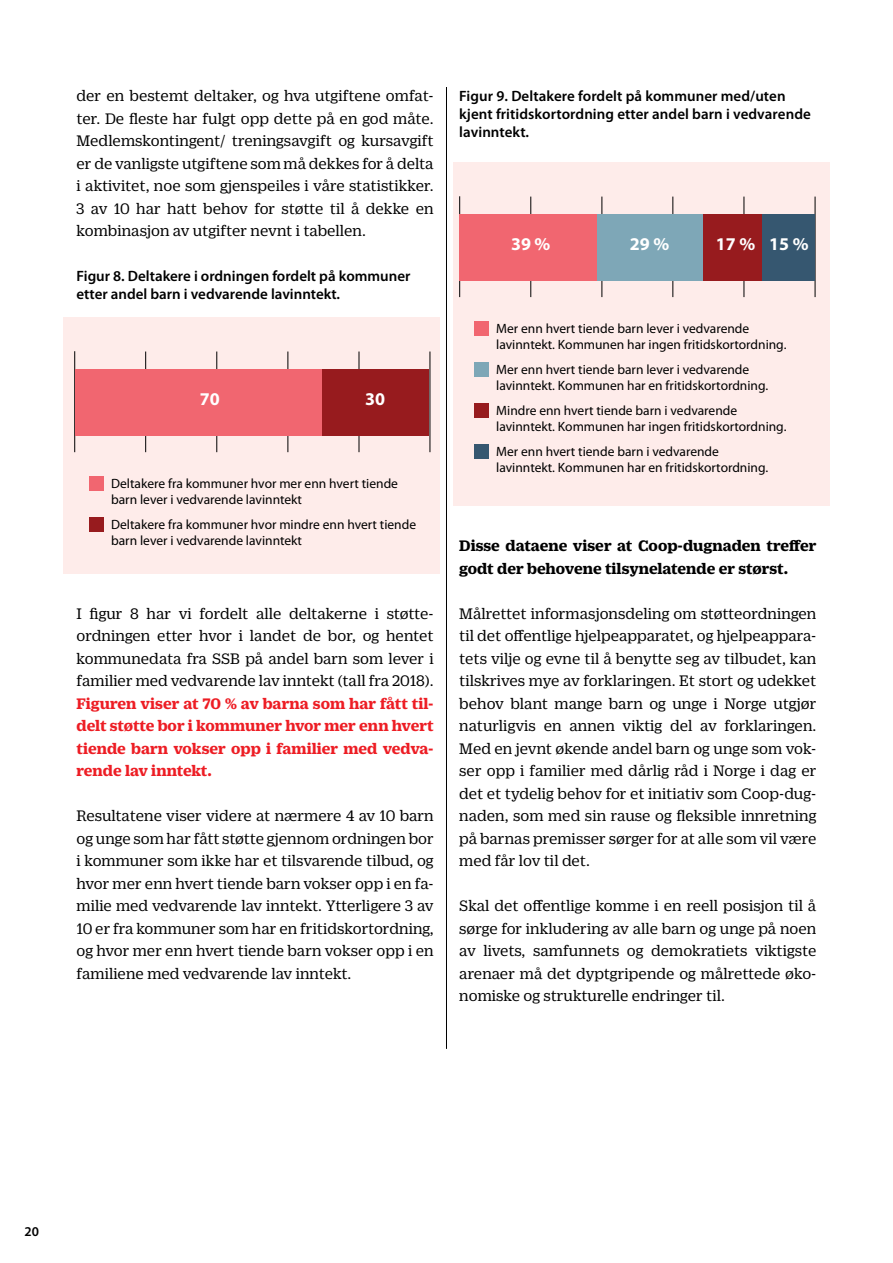
<style>
.page{position:relative;width:893px;height:1263px;background:#fff}
.page>*{position:absolute;margin:0;border:0;box-sizing:border-box;transform-origin:0 0}
.t1{font:700 18px "Myriad Pro";color:#fff}
.brødtekst_Duplicate{font:16.5px/22.5px "Duplicate Ionic";color:#000;text-align:justify}
.brødtekst_Duplicate-2{font:700 16.5px/22.5px "Duplicate Ionic";letter-spacing:-.005em;color:#000}
.Figurtekst{font:600 15px/18px "Myriad Pro";color:#000}
.t2{font:13.5px/16.2px "Myriad Pro";color:#000}
.t3{font:600 13.5px "Myriad Pro";color:#000}
.s1{font-weight:700;color:#ed1d24}
</style>
<div class="page">
<div style="left:64px;top:317px;width:376px;height:257px;background:#feecea"></div>
<div style="left:453px;top:163px;width:376px;height:343px;background:#feecea"></div>
<hr style="left:446px;top:87px;width:1px;height:962px;background:#000">
<div style="left:89px;top:476px;width:15px;height:15px;background:#f16670"></div>
<div style="left:89px;top:517px;width:15px;height:15px;background:#971b1e"></div>
<hr style="left:74px;top:351px;width:1px;height:101px;background:#000">
<hr style="left:145px;top:351px;width:1px;height:101px;background:#000">
<hr style="left:217px;top:351px;width:1px;height:101px;background:#000">
<hr style="left:288px;top:351px;width:1px;height:101px;background:#000">
<hr style="left:359px;top:351px;width:1px;height:101px;background:#000">
<hr style="left:430px;top:351px;width:1px;height:101px;background:#000">
<div style="left:321px;top:369px;width:108px;height:67px;background:#971b1e"></div>
<div style="left:75px;top:369px;width:246px;height:67px;background:#f16670"></div>
<div style="left:474px;top:321px;width:15px;height:15px;background:#f16670"></div>
<div style="left:474px;top:362px;width:15px;height:15px;background:#7ea7b7"></div>
<div style="left:474px;top:403px;width:15px;height:15px;background:#971b1e"></div>
<div style="left:474px;top:444px;width:15px;height:15px;background:#365770"></div>
<hr style="left:459px;top:196px;width:1px;height:101px;background:#000">
<hr style="left:530px;top:197px;width:1px;height:100px;background:#000">
<hr style="left:602px;top:197px;width:1px;height:100px;background:#000">
<hr style="left:673px;top:197px;width:1px;height:100px;background:#000">
<hr style="left:744px;top:197px;width:1px;height:100px;background:#000">
<hr style="left:815px;top:197px;width:1px;height:100px;background:#000">
<div style="left:702px;top:214px;width:60px;height:67px;background:#971b1e"></div>
<div style="left:762px;top:214px;width:53px;height:67px;background:#365770"></div>
<div style="left:460px;top:214px;width:137px;height:67px;background:#f16670"></div>
<div style="left:597px;top:214px;width:105px;height:67px;background:#7ea7b7"></div>
<p class="brødtekst_Duplicate" style="left:77px;top:83px;width:359px">der en bestemt deltaker, og hva utgiftene omfat&shy;ter. De fleste har fulgt opp dette på en god måte.<br>Medlemskontingent/ treningsavgift og kursavgift er de vanligste utgiftene som må dekkes for å delta i aktivitet, noe som gjenspeiles i våre statistikker.<br>3 av 10 har hatt behov for støtte til å dekke en kombinasjon av utgifter nevnt i tabellen.</p>
<p class="Figurtekst" style="left:77px;top:267px;width:335px">Figur 8. Deltakere i ordningen fordelt på kommuner etter andel barn i vedvarende lavinntekt.</p>
<p class="t1" style="left:200px;top:389px;width:21px">70</p>
<p class="t1" style="left:365px;top:389px;width:21px">30</p>
<p class="t2" style="left:111px;top:475px;width:288px">Deltakere fra kommuner hvor mer enn hvert tiende barn lever i vedvarende lavinntekt</p>
<p class="t2" style="left:111px;top:516px;width:307px">Deltakere fra kommuner hvor mindre enn hvert tiende barn lever i vedvarende lavinntekt</p>
<p class="brødtekst_Duplicate" style="left:77px;top:601px;width:359px">I figur 8 har vi fordelt alle deltakerne i støtte&shy;ordningen etter hvor i landet de bor, og hentet kommunedata fra SSB på andel barn som lever i familier med vedvarende lav inntekt (tall fra 2018).<br><span class="s1">Figuren viser at 70 % av barna som har fått til&shy;delt støtte bor i kommuner hvor mer enn hvert tiende barn vokser opp i familier med vedva&shy;rende lav inntekt.</span></p>
<p class="brødtekst_Duplicate" style="left:77px;top:803px;width:359px">Resultatene viser videre at nærmere 4 av 10 barn og unge som har fått støtte gjennom ordningen bor i kommuner som ikke har et tilsvarende tilbud, og hvor mer enn hvert tiende barn vokser opp i en fa&shy;milie med vedvarende lav inntekt. Ytterligere 3 av 10 er fra kommuner som har en fritidskortordning, og hvor mer enn hvert tiende barn vokser opp i en familiene med vedvarende lav inntekt.</p>
<p class="Figurtekst" style="left:459px;top:87px;width:353px">Figur 9. Deltakere fordelt på kommuner med/uten kjent fritidskortordning etter andel barn i vedvarende lavinntekt.</p>
<p class="t1" style="left:511px;top:234px;width:41px">39 %</p>
<p class="t1" style="left:630px;top:234px;width:41px">29 %</p>
<p class="t1" style="left:716px;top:234px;width:94px">17 % 15 %</p>
<p class="t2" style="left:496px;top:320px;width:292px">Mer enn hvert tiende barn lever i vedvarende lavinntekt. Kommunen har ingen fritidskortordning.</p>
<p class="t2" style="left:496px;top:361px;width:274px">Mer enn hvert tiende barn lever i vedvarende lavinntekt. Kommunen har en fritidskortordning.</p>
<p class="t2" style="left:496px;top:403px;width:292px">Mindre enn hvert tiende barn i vedvarende lavinntekt. Kommunen har ingen fritidskortordning.</p>
<p class="t2" style="left:496px;top:444px;width:274px">Mer enn hvert tiende barn i vedvarende lavinntekt. Kommunen har en fritidskortordning.</p>
<p class="brødtekst_Duplicate-2" style="left:459px;top:533px;width:359px">Disse dataene viser at Coop-dugnaden treffer godt der behovene tilsynelatende er størst.</p>
<p class="brødtekst_Duplicate" style="left:459px;top:601px;width:359px">Målrettet informasjonsdeling om støtteordningen til det offentlige hjelpeapparatet, og hjelpeappara&shy;tets vilje og evne til å benytte seg av tilbudet, kan tilskrives mye av forklaringen. Et stort og udekket behov blant mange barn og unge i Norge utgjør naturligvis en annen viktig del av forklaringen.<br>Med en jevnt økende andel barn og unge som vok&shy;ser opp i familier med dårlig råd i Norge i dag er det et tydelig behov for et initiativ som Coop-dug&shy;naden, som med sin rause og fleksible innretning på barnas premisser sørger for at alle som vil være med får lov til det.</p>
<p class="brødtekst_Duplicate" style="left:459px;top:893px;width:359px">Skal det offentlige komme i en reell posisjon til å sørge for inkludering av alle barn og unge på noen av livets, samfunnets og demokratiets viktigste arenaer må det dyptgripende og målrettede øko&shy;nomiske og strukturelle endringer til.</p>
<p class="t3" style="left:25px;top:1223px;width:16px">20</p>
</div>
